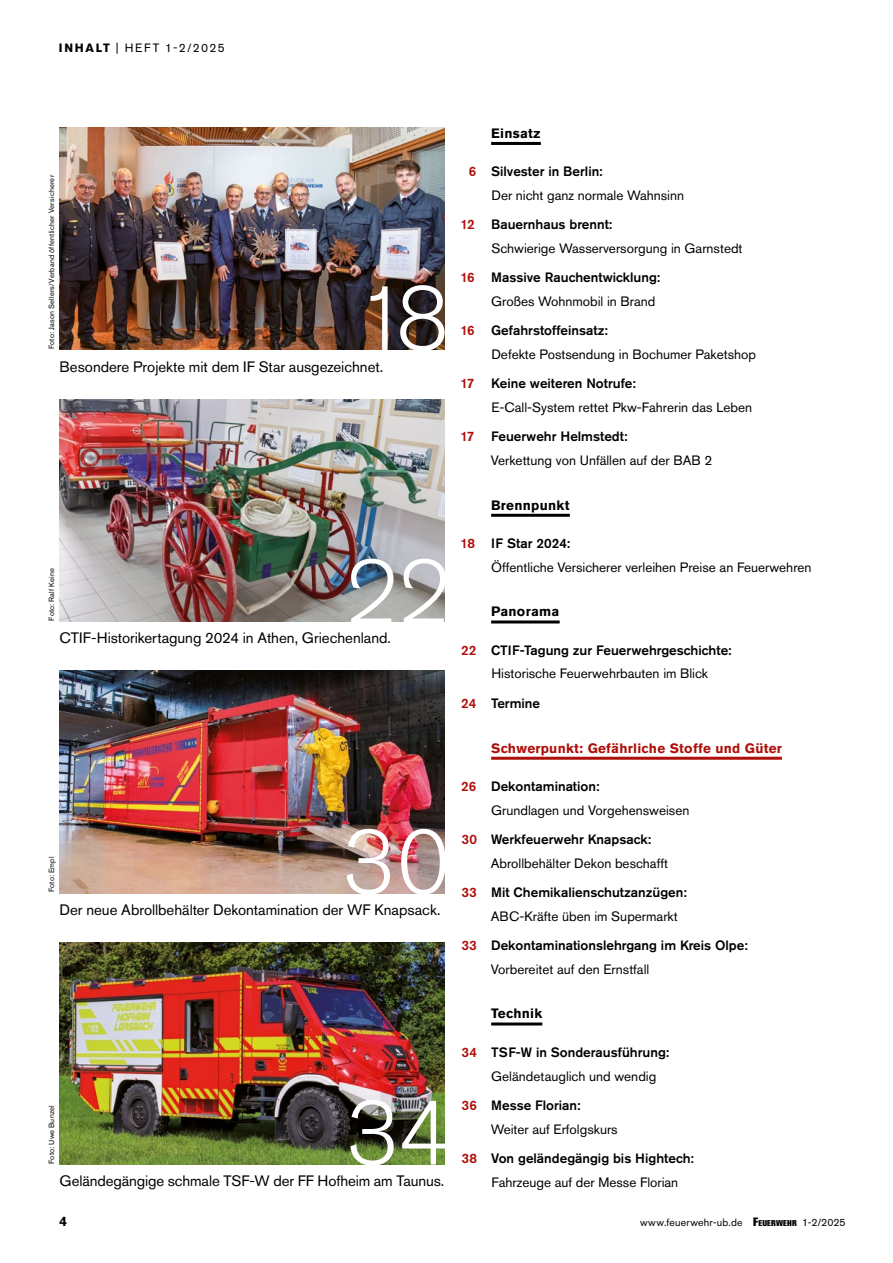
<style>
.page{position:relative;width:893px;height:1263px;background:#fff}
.page>*{position:absolute;margin:0;border:0;box-sizing:border-box;transform-origin:0 0}
.t1{font:300 90px "Akzidenz Grotesk Pro";letter-spacing:-.01em;color:#fff}
.t2{font:15px "Akzidenz Grotesk Pro";letter-spacing:-.005em;color:#000}
.t3{font:13.5px/23.5px "Akzidenz Grotesk Pro";color:#000}
.t4{font:500 13.5px/23.5px "Akzidenz Grotesk Pro";color:#000}
.t5{font:700 13.5px "Akzidenz Grotesk Pro";letter-spacing:.02em;color:#ae0f0a}
.t6{font:700 13.5px "Akzidenz Grotesk Pro";letter-spacing:.02em;color:#000}
.t7{font:12px "Akzidenz Grotesk Pro";letter-spacing:.125em;color:#000}
.t8{font:10.5px "Akzidenz Grotesk Pro";letter-spacing:.02em;color:#000}
.t9{font:7.5px "Akzidenz Grotesk Pro";letter-spacing:.025em;color:#000}
.s1{font-weight:700}
.s2{font-weight:500;color:#ae0f0a}
.s3{font-weight:500}
.s4{color:#ae0f0a}
.s5{font-weight:400}
.s6{font-weight:800;font-size:12px}
.s7{font-weight:800;font-size:8.4px}
</style>
<div class="page">
<hr style="left:491px;top:142px;width:50px;height:3px;background:#000">
<hr style="left:491px;top:514px;width:79px;height:3px;background:#000">
<hr style="left:491px;top:620px;width:69px;height:3px;background:#000">
<hr style="left:491px;top:757px;width:291px;height:3px;background:#ae0f0a">
<hr style="left:491px;top:1022px;width:51px;height:3px;background:#000">
<img style="left:60px;top:942px;width:384px;height:222px">
<img style="left:60px;top:128px;width:384px;height:222px">
<img style="left:60px;top:399px;width:384px;height:222px">
<img style="left:60px;top:671px;width:384px;height:222px">
<p class="t7" style="left:59px;top:40px;width:167px"><span class="s1">INHALT</span> | HEFT 1-2/2025</p>
<p class="t9" style="left:47px;top:349px;width:176px;rotate:-90deg">Foto: Jason Sellers/Verband öffentlicher Versicherer</p>
<h1 class="t1" style="left:356px;top:260px;width:94px">18</h1>
<p class="t2" style="left:60px;top:357px;width:325px">Besondere Projekte mit dem IF Star ausgezeichnet.</p>
<p class="t9" style="left:47px;top:621px;width:54px;rotate:-90deg">Foto: Ralf Keine</p>
<h1 class="t1" style="left:346px;top:534px;width:106px">22</h1>
<p class="t2" style="left:60px;top:628px;width:333px">CTIF-Historikertagung 2024 in Athen, Griechenland.</p>
<p class="t9" style="left:47px;top:892px;width:37px;rotate:-90deg">Foto: Empl</p>
<h1 class="t1" style="left:343px;top:804px;width:108px">30</h1>
<p class="t2" style="left:60px;top:900px;width:383px">Der neue Abrollbehälter Dekontamination der WF Knapsack.</p>
<p class="t9" style="left:47px;top:1164px;width:60px;rotate:-90deg">Foto: Uwe Bunzel</p>
<h1 class="t1" style="left:347px;top:1074px;width:105px">34</h1>
<p class="t2" style="left:60px;top:1171px;width:386px">Geländegängige schmale TSF-W der FF Hofheim am Taunus.</p>
<p class="t6" style="left:491px;top:124px;width:51px">Einsatz</p>
<p class="t3" style="left:491px;top:160px;width:194px;text-indent:-22px"><span class="s2">6</span> <span class="s3">Silvester in Berlin:<br></span>Der nicht ganz normale Wahnsinn</p>
<p class="t3" style="left:491px;top:213px;width:253px;text-indent:-31px"><span class="s2">12</span> <span class="s3">Bauernhaus brennt:<br></span>Schwierige Wasserversorgung in Garnstedt</p>
<p class="t4" style="left:491px;top:266px;width:171px;text-indent:-31px"><span class="s4">16</span> Massive Rauchentwicklung:<br><span class="s5">Großes Wohnmobil in Brand</span></p>
<p class="t3" style="left:491px;top:319px;width:266px;text-indent:-31px"><span class="s2">16</span> <span class="s3">Gefahrstoffeinsatz:<br></span>Defekte Postsendung in Bochumer Paketshop</p>
<p class="t3" style="left:491px;top:372px;width:262px;text-indent:-31px"><span class="s2">17</span> <span class="s3">Keine weiteren Notrufe:<br></span>E-Call-System rettet Pkw-Fahrerin das Leben</p>
<p class="t3" style="left:491px;top:425px;width:223px;text-indent:-30px"><span class="s2">17</span> <span class="s3">Feuerwehr Helmstedt:<br></span>Verkettung von Unfällen auf der BAB 2</p>
<p class="t6" style="left:491px;top:496px;width:80px">Brennpunkt</p>
<p class="t3" style="left:491px;top:532px;width:322px;text-indent:-31px"><span class="s2">18</span> <span class="s3">IF Star 2024:<br></span>Öffentliche Versicherer verleihen Preise an Feuerwehren</p>
<p class="t6" style="left:491px;top:603px;width:70px">Panorama</p>
<p class="t4" style="left:461px;top:638px;width:272px;text-align:center"><span class="s4">22</span> CTIF-Tagung zur Feuerwehrgeschichte:<br><span class="s5">Historische Feuerwehrbauten im Blick</span></p>
<p class="t4" style="left:461px;top:691px;width:80px"><span class="s4">24</span> Termine</p>
<p class="t5" style="left:491px;top:739px;width:292px">Schwerpunkt: Gefährliche Stoffe und Güter</p>
<p class="t3" style="left:491px;top:775px;width:200px;text-indent:-30px"><span class="s2">26</span> <span class="s3">Dekontamination:<br></span>Grundlagen und Vorgehensweisen</p>
<p class="t3" style="left:491px;top:828px;width:179px;text-indent:-29px"><span class="s2">30</span> <span class="s3">Werkfeuerwehr Knapsack:<br></span>Abrollbehälter Dekon beschafft</p>
<p class="t4" style="left:491px;top:880px;width:198px;text-indent:-29px"><span class="s4">33</span> Mit Chemikalienschutzanzügen:<br><span class="s5">ABC-Kräfte üben im Supermarkt</span></p>
<p class="t4" style="left:491px;top:933px;width:258px;text-indent:-29px"><span class="s4">33</span> Dekontaminationslehrgang im Kreis Olpe:<br><span class="s5">Vorbereitet auf den Ernstfall</span></p>
<p class="t6" style="left:491px;top:1005px;width:53px">Technik</p>
<p class="t4" style="left:491px;top:1040px;width:180px;text-indent:-30px"><span class="s4">34</span> TSF-W in Sonderausführung:<br><span class="s5">Geländetauglich und wendig</span></p>
<p class="t3" style="left:491px;top:1093px;width:128px;text-indent:-29px"><span class="s2">36</span> <span class="s3">Messe Florian:<br></span>Weiter auf Erfolgskurs</p>
<p class="t4" style="left:461px;top:1146px;width:234px"><span class="s4">38</span> Von geländegängig bis Hightech:</p>
<p class="t3" style="left:491px;top:1170px;width:188px">Fahrzeuge auf der Messe Florian</p>
<p class="t6" style="left:59px;top:1212px;width:9px">4</p>
<p class="t8" style="left:640px;top:1215px;width:207px">www.feuerwehr-ub.de <span class="s6">F</span><span class="s7">EUERWEHR</span> 1-2/2025</p>
</div>
